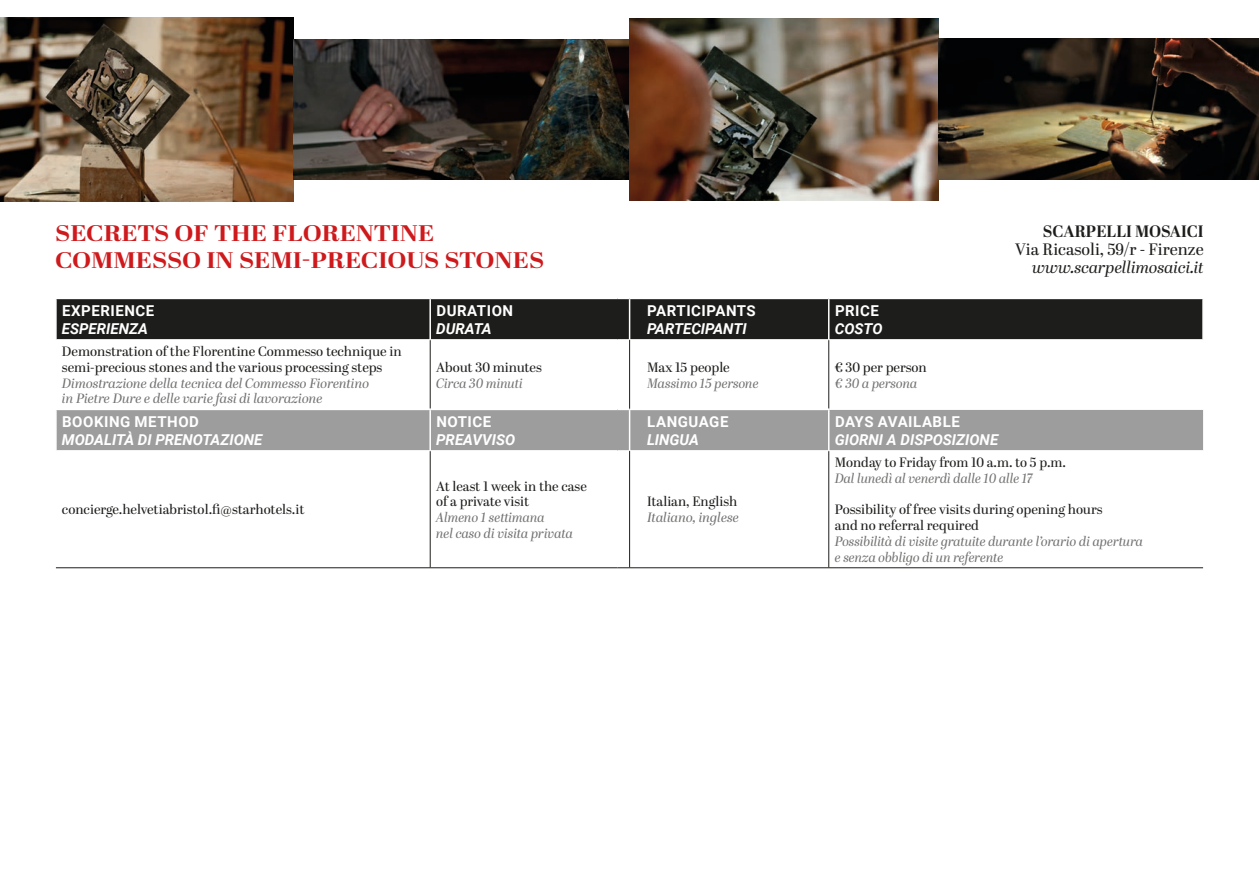
<style>
.page{position:relative;width:1259px;height:893px;background:#fff}
.page>*{position:absolute;margin:0;border:0;box-sizing:border-box;transform-origin:0 0}
.t1{font:700 22.5px/27px "Abril Display";color:#ce1a1c;scale:1.16 1}
.t2{font:16.5px "Abril Display";color:#1d1d1b}
.t3{font:italic 16.5px "Abril Display";color:#1d1d1b}
.t4{font:700 16.5px "Abril Display";color:#1d1d1b}
.t5{font:italic 700 15px "Roboto";color:#fff}
.t6{font:700 15px "Roboto";letter-spacing:.035em;color:#fff}
.t7{font:13.5px/15.8px "Abril Display";color:#1d1d1b}
.t8{font:italic 13.5px/15.9px "Abril Display";color:#70706f}
</style>
<div class="page">
<img style="left:0;top:17px;width:293px;height:185px">
<img style="left:293px;top:39px;width:336px;height:140px">
<div style="left:57px;top:299px;width:1145px;height:40px;background:#1d1d1b"></div>
<div style="left:57px;top:410px;width:1146px;height:40px;background:#9d9d9d"></div>
<div style="left:617px;top:409px;width:12px;height:42px;background:#9d9d9d"></div>
<hr style="left:828px;top:340px;width:1px;height:69px;background:#1d1d1b">
<hr style="left:828px;top:451px;width:1px;height:117px;background:#1d1d1b">
<hr style="left:56px;top:567px;width:374px;height:1px;background:#1d1d1b">
<hr style="left:430px;top:567px;width:187px;height:1px;background:#1d1d1b">
<hr style="left:641px;top:567px;width:188px;height:1px;background:#1d1d1b">
<hr style="left:829px;top:567px;width:374px;height:1px;background:#1d1d1b">
<hr style="left:430px;top:340px;width:1px;height:69px;background:#1d1d1b">
<hr style="left:430px;top:451px;width:1px;height:117px;background:#1d1d1b">
<hr style="left:429px;top:410px;width:2px;height:40px;background:#fff">
<svg style="left:617px;top:409px;width:13px;height:1px"></svg>
<hr style="left:828px;top:410px;width:1px;height:40px;background:#fff">
<svg style="left:617px;top:450px;width:24px;height:1px"></svg>
<hr style="left:429px;top:299px;width:2px;height:40px;background:#fff">
<hr style="left:828px;top:299px;width:1px;height:40px;background:#fff">
<svg style="left:617px;top:339px;width:24px;height:1px"></svg>
<hr style="left:629px;top:340px;width:1px;height:69px;background:#1d1d1b">
<hr style="left:629px;top:451px;width:1px;height:117px;background:#1d1d1b">
<svg style="left:617px;top:567px;width:24px;height:1px"></svg>
<hr style="left:629px;top:410px;width:1px;height:40px;background:#fff">
<hr style="left:629px;top:299px;width:1px;height:40px;background:#fff">
<img style="left:629px;top:18px;width:309px;height:182px">
<img style="left:938px;top:39px;width:321px;height:141px">
<h1 class="t1" style="left:55px;top:221px;width:423px">SECRETS OF THE FLORENTINE<br>COMMESSO IN SEMI-PRECIOUS STONES</h1>
<p class="t4" style="left:1043px;top:219px;width:162px">SCARPELLI MOSAICI</p>
<p class="t2" style="left:1015px;top:238px;width:190px">Via Ricasoli, 59/r - Firenze</p>
<p class="t3" style="left:1032px;top:255px;width:173px">www.scarpellimosaici.it</p>
<p class="t6" style="left:62px;top:300px;width:94px">EXPERIENCE</p>
<p class="t5" style="left:62px;top:318px;width:88px">ESPERIENZA</p>
<p class="t7" style="left:62px;top:344px;width:341px">Demonstration of the Florentine Commesso technique in semi-precious stones and the various processing steps</p>
<p class="t8" style="left:62px;top:376px;width:309px">Dimostrazione della tecnica del Commesso Fiorentino in Pietre Dure e delle varie fasi di lavorazione</p>
<p class="t6" style="left:62px;top:411px;width:138px">BOOKING METHOD</p>
<p class="t5" style="left:62px;top:429px;width:202px">MODALITÀ DI PRENOTAZIONE</p>
<p class="t7" style="left:62px;top:502px;width:244px">concierge.helvetiabristol.fi@starhotels.it</p>
<p class="t6" style="left:436px;top:300px;width:78px">DURATION</p>
<p class="t5" style="left:436px;top:318px;width:57px">DURATA</p>
<p class="t7" style="left:436px;top:360px;width:107px">About 30 minutes</p>
<p class="t8" style="left:436px;top:376px;width:88px">Circa 30 minuti</p>
<p class="t6" style="left:436px;top:411px;width:56px">NOTICE</p>
<p class="t5" style="left:436px;top:429px;width:81px">PREAVVISO</p>
<p class="t7" style="left:436px;top:479px;width:152px">At least 1 week in the case of a private visit</p>
<p class="t8" style="left:436px;top:510px;width:138px">Almeno 1 settimana<br>nel caso di visita privata</p>
<p class="t6" style="left:647px;top:300px;width:110px">PARTICIPANTS</p>
<p class="t5" style="left:647px;top:318px;width:101px">PARTECIPANTI</p>
<p class="t7" style="left:647px;top:360px;width:84px">Max 15 people</p>
<p class="t8" style="left:647px;top:376px;width:113px">Massimo 15 persone</p>
<p class="t6" style="left:647px;top:411px;width:83px">LANGUAGE</p>
<p class="t5" style="left:647px;top:429px;width:53px">LINGUA</p>
<p class="t7" style="left:647px;top:495px;width:92px">Italian, English</p>
<p class="t8" style="left:647px;top:510px;width:93px">Italiano, inglese</p>
<p class="t6" style="left:835px;top:300px;width:45px">PRICE</p>
<p class="t5" style="left:834px;top:318px;width:49px">COSTO</p>
<p class="t7" style="left:835px;top:360px;width:94px">€ 30 per person</p>
<p class="t8" style="left:835px;top:376px;width:84px">€ 30 a persona</p>
<p class="t6" style="left:835px;top:411px;width:126px">DAYS AVAILABLE</p>
<p class="t5" style="left:834px;top:429px;width:165px">GIORNI A DISPOSIZIONE</p>
<p class="t7" style="left:835px;top:455px;width:233px">Monday to Friday from 10 a.m. to 5 p.m.</p>
<p class="t8" style="left:835px;top:471px;width:199px">Dal lunedì al venerdì dalle 10 alle 17</p>
<p class="t7" style="left:835px;top:502px;width:269px">Possibility of free visits during opening hours and no referral required</p>
<p class="t8" style="left:835px;top:534px;width:310px">Possibilità di visite gratuite durante l’orario di apertura e senza obbligo di un referente</p>
</div>
